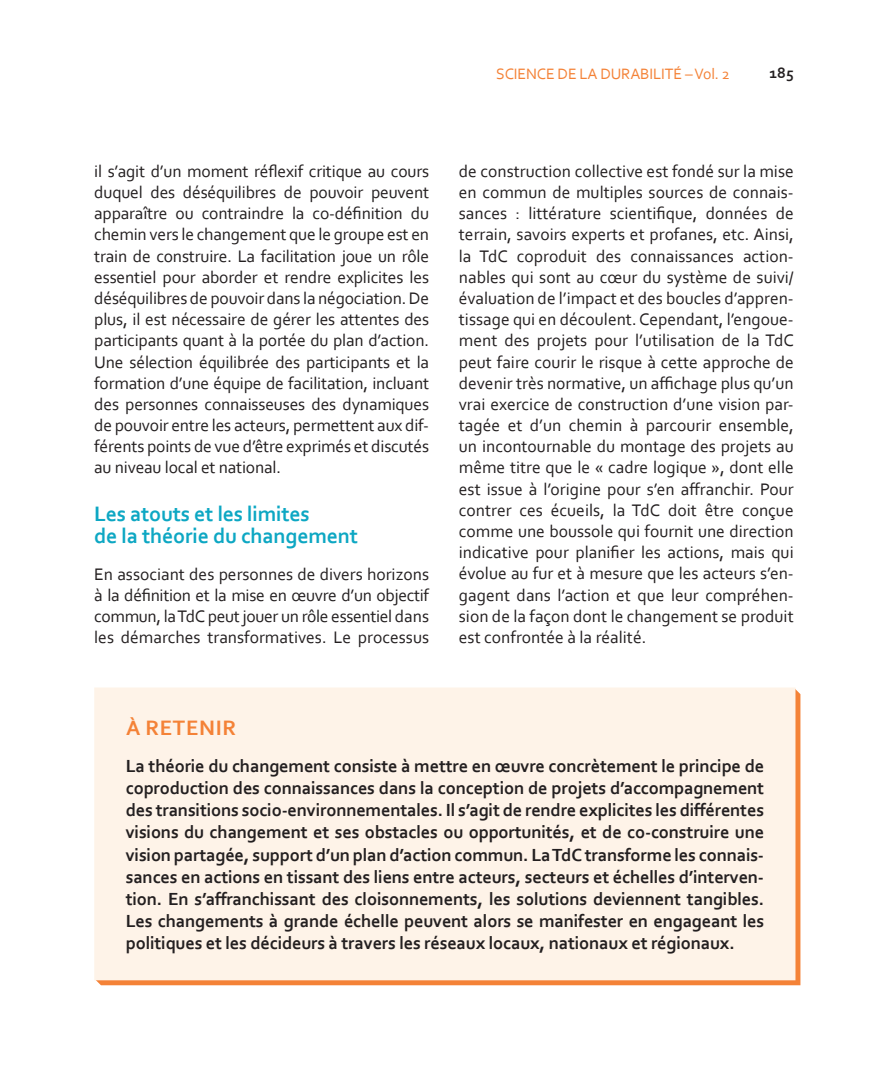
<style>
.page{position:relative;width:893px;height:1092px;background:#fff}
.page>*{position:absolute;margin:0;border:0;box-sizing:border-box;transform-origin:0 0}
.intertitres{font:700 21.88px/22.8px "Corbel";letter-spacing:-.01em;color:#0da7c3}
.A_retenir{font:700 21.88px "Corbel";letter-spacing:.03em;color:#f48237}
.encadré{font:700 18.38px/22.1px "Corbel";letter-spacing:-.01em;color:#231f20;text-align:justify}
.texte_fiche{font:17.5px/21.2px "Corbel";color:#231f20;text-align:justify}
.Theme_couleur{font:15.75px "Corbel";letter-spacing:-.01em;color:#f48237}
.t1{font:700 15.75px "Corbel";color:#231f20}
</style>
<div class="page">
<svg style="left:95px;top:688px;width:705px;height:297px;background:#f48a45"></svg>
<div style="left:95px;top:688px;width:700px;height:291px;background:#fef3e8"></div>
<div style="left:94px;top:687px;width:701px;height:293px;border:2px solid #fef3e8"></div>
<p class="Theme_couleur" style="left:496px;top:64px;width:235px">SCIENCE DE LA DURABILITÉ – Vol. 2</p>
<p class="t1" style="left:769px;top:63px;width:26px">185</p>
<p class="texte_fiche" style="left:94px;top:160px;width:336px">il s’agit d’un moment réflexif critique au cours duquel des déséquilibres de pouvoir peuvent apparaître ou contraindre la co-définition du chemin vers le changement que le groupe est en train de construire. La facilitation joue un rôle essentiel pour aborder et rendre explicites les déséquilibres de pouvoir dans la négociation. De plus, il est nécessaire de gérer les attentes des participants quant à la portée du plan d’action.<br>Une sélection équilibrée des participants et la formation d’une équipe de facilitation, incluant des personnes connaisseuses des dynamiques de pouvoir entre les acteurs, permettent aux dif&shy;férents points de vue d’être exprimés et discutés au niveau local et national.</p>
<p class="intertitres" style="left:94px;top:501px;width:265px">Les atouts et les limites<br>de la théorie du changement</p>
<p class="texte_fiche" style="left:94px;top:562px;width:336px">En associant des personnes de divers horizons à la définition et la mise en œuvre d’un objectif commun, la TdC peut jouer un rôle essentiel dans les démarches transformatives. Le processus</p>
<p class="texte_fiche" style="left:459px;top:160px;width:336px">de construction collective est fondé sur la mise en commun de multiples sources de connais&shy;sances : littérature scientifique, données de terrain, savoirs experts et profanes, etc. Ainsi, la TdC coproduit des connaissances action&shy;nables qui sont au cœur du système de suivi/ évaluation de l’impact et des boucles d’appren&shy;tissage qui en découlent. Cependant, l’engoue&shy;ment des projets pour l’utilisation de la TdC peut faire courir le risque à cette approche de devenir très normative, un affichage plus qu’un vrai exercice de construction d’une vision par&shy;tagée et d’un chemin à parcourir ensemble, un incontournable du montage des projets au même titre que le « cadre logique », dont elle est issue à l’origine pour s’en affranchir. Pour contrer ces écueils, la TdC doit être conçue comme une boussole qui fournit une direction indicative pour planifier les actions, mais qui évolue au fur et à mesure que les acteurs s’en&shy;gagent dans l’action et que leur compréhen&shy;sion de la façon dont le changement se produit est confrontée à la réalité.</p>
<p class="A_retenir" style="left:126px;top:714px;width:111px">À RETENIR</p>
<p class="encadré" style="left:126px;top:754px;width:640px">La théorie du changement consiste à mettre en œuvre concrètement le principe de coproduction des connaissances dans la conception de projets d’accompagnement des transitions socio-environnementales. Il s’agit de rendre explicites les différentes visions du changement et ses obstacles ou opportunités, et de co-construire une vision partagée, support d’un plan d’action commun. La TdC transforme les connais&shy;sances en actions en tissant des liens entre acteurs, secteurs et échelles d’interven&shy;tion. En s’affranchissant des cloisonnements, les solutions deviennent tangibles.<br>Les changements à grande échelle peuvent alors se manifester en engageant les politiques et les décideurs à travers les réseaux locaux, nationaux et régionaux.</p>
</div>
